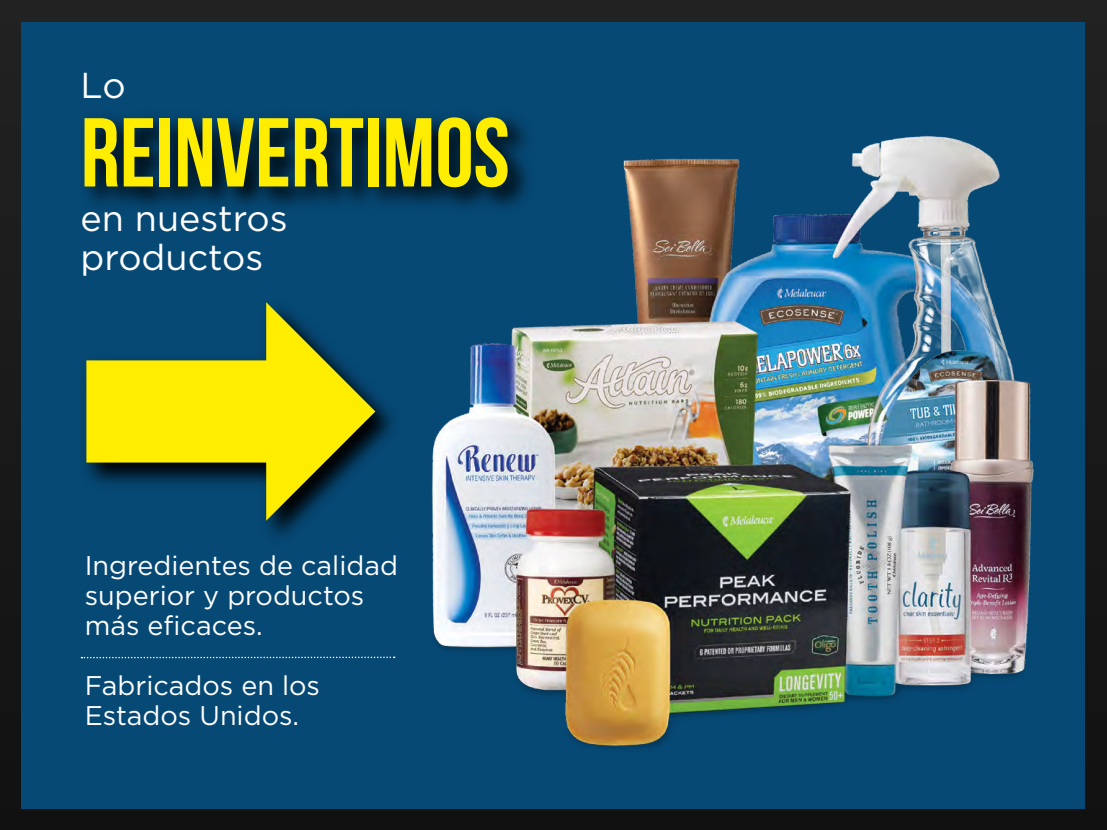
<style>
.page{position:relative;width:1107px;height:830px;background:#fff}
.page>*{position:absolute;margin:0;border:0;box-sizing:border-box;transform-origin:0 0}
.t1{font:700 97.5px "Bebas Neue";color:#ffed00}
.t2{font:36px/39px "Gotham";color:#fff}
.t3{font:27px/30px "Gotham";color:#fff}
</style>
<div class="page">
<div style="left:0;top:0;width:1107px;height:829px;background:#1a1b1b"></div>
<div style="left:22px;top:22px;width:1063px;height:786px;background:#064975"></div>
<img style="left:85px;top:383px;width:219px;height:154px">
<svg style="left:86px;top:302px;width:270px;height:218px"></svg>
<svg style="left:81px;top:656px;width:275px;height:2px"></svg>
<img style="left:356px;top:112px;width:678px;height:637px">
<h2 class="t2" style="left:81px;top:65px;width:47px">Lo</h2>
<h1 class="t1" style="left:81px;top:99px;width:431px">REINVERTIMOS</h1>
<h2 class="t2" style="left:81px;top:198px;width:209px">en nuestros productos</h2>
<p class="t3" style="left:85px;top:550px;width:315px">Ingredientes de calidad superior y productos más eficaces.</p>
<p class="t3" style="left:85px;top:670px;width:237px">Fabricados en los<br>Estados Unidos.</p>
</div>
